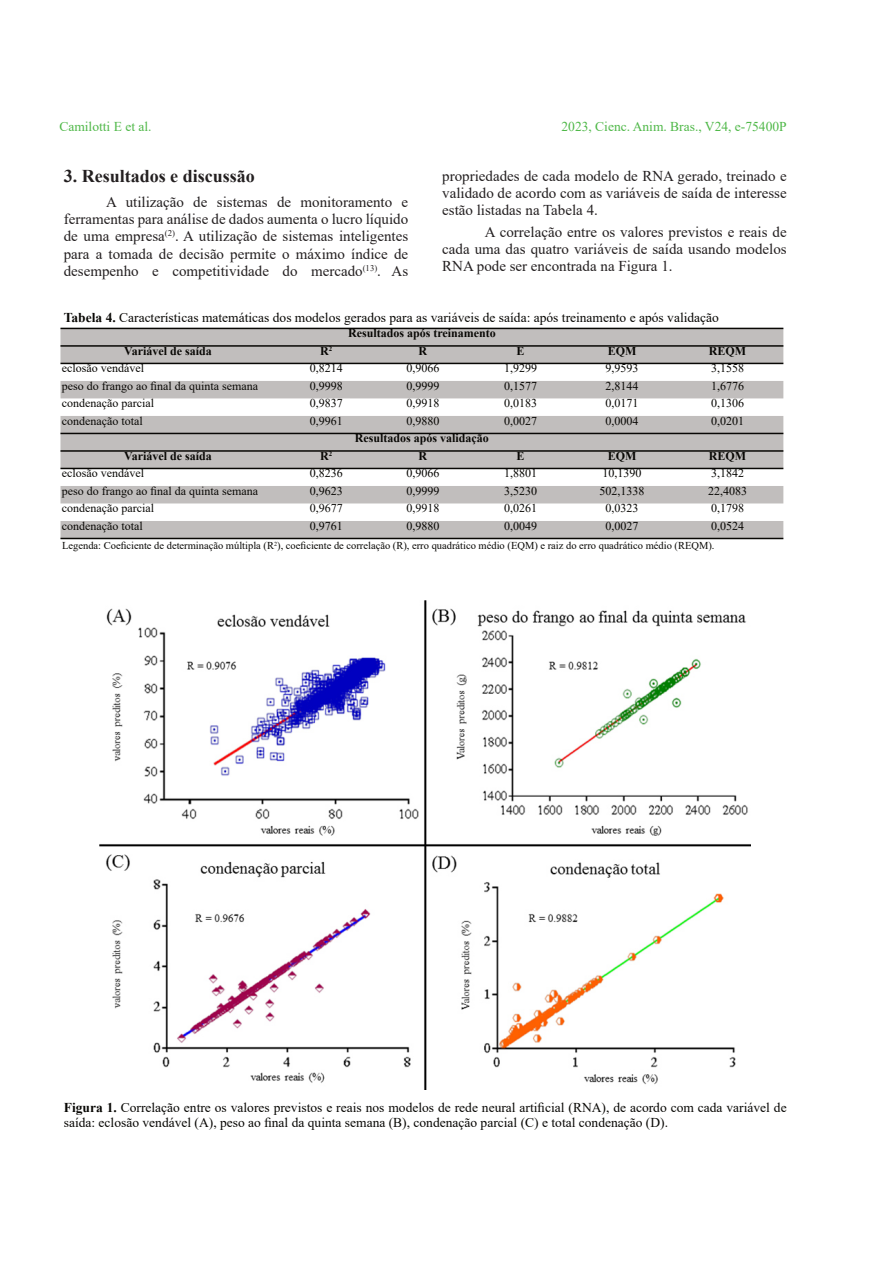
<style>
.page{position:relative;width:893px;height:1263px;background:#fff}
.page>*{position:absolute;margin:0;border:0;box-sizing:border-box;transform-origin:0 0}
.t1{font:700 18px "Times New Roman";color:#231f20}
.t2{font:15px/17.2px "Times New Roman";color:#231f20;text-align:justify}
.t3{font:13.5px/14.9px "Times New Roman";color:#080704}
.t4{font:13.5px "Times New Roman";color:#4fb848}
.t5{font:12px "Times New Roman";color:#080704}
.t6{font:700 12px "Times New Roman";color:#080704}
.t7{font:10.5px "Times New Roman";color:#080704}
.s1{font-weight:700}
</style>
<div class="page">
<svg style="left:60px;top:329px;width:723px;height:209px;fill:#c1bebd"></svg>
<hr style="left:60px;top:328px;width:723px;height:1px;background:#080704">
<hr style="left:60px;top:345px;width:723px;height:2px;background:#080704">
<hr style="left:60px;top:363px;width:723px;height:1px;background:#080704">
<hr style="left:60px;top:433px;width:723px;height:1px;background:#080704">
<hr style="left:60px;top:450px;width:723px;height:2px;background:#080704">
<hr style="left:60px;top:468px;width:723px;height:1px;background:#080704">
<hr style="left:60px;top:538px;width:723px;height:1px;background:#080704">
<img style="left:100px;top:601px;width:650px;height:488px">
<p class="t4" style="left:59px;top:122px;width:94px">Camilotti E et al.</p>
<p class="t4" style="left:561px;top:122px;width:227px">2023, Cienc. Anim. Bras., V24, e-75400P</p>
<p class="t1" style="left:64px;top:170px;width:193px">3. Resultados e discussão</p>
<p class="t2" style="left:64px;top:195px;width:346px;text-indent:43px">A utilização de sistemas de monitoramento e ferramentas para análise de dados aumenta o lucro líquido de uma empresa<sup>(2)</sup>. A utilização de sistemas inteligentes para a tomada de decisão permite o máximo índice de desempenho e competitividade do mercado<sup>(13)</sup>. As</p>
<p class="t2" style="left:442px;top:168px;width:346px">propriedades de cada modelo de RNA gerado, treinado e validado de acordo com as variáveis de saída de interesse estão listadas na Tabela 4.</p>
<p class="t2" style="left:442px;top:225px;width:346px;text-indent:43px">A correlação entre os valores previstos e reais de cada uma das quatro variáveis de saída usando modelos RNA pode ser encontrada na Figura 1.</p>
<p class="t3" style="left:64px;top:312px;width:657px"><span class="s1">Tabela 4.</span> Características matemáticas dos modelos gerados para as variáveis de saída: após treinamento e após validação</p>
<p class="t6" style="left:348px;top:329px;width:149px">Resultados após treinamento</p>
<p class="t6" style="left:124px;top:347px;width:89px">Variável de saída</p>
<p class="t6" style="left:320px;top:347px;width:14px">R<sup>2</sup></p>
<p class="t6" style="left:419px;top:347px;width:10px">R</p>
<p class="t6" style="left:516px;top:347px;width:10px">E</p>
<p class="t6" style="left:608px;top:347px;width:30px">EQM</p>
<p class="t6" style="left:709px;top:347px;width:39px">REQM</p>
<p class="t5" style="left:62px;top:364px;width:84px">eclosão vendável</p>
<p class="t5" style="left:310px;top:364px;width:34px">0,8214</p>
<p class="t5" style="left:406px;top:364px;width:34px">0,9066</p>
<p class="t5" style="left:504px;top:364px;width:34px">1,9299</p>
<p class="t5" style="left:606px;top:364px;width:34px">9,9593</p>
<p class="t5" style="left:711px;top:364px;width:34px">3,1558</p>
<p class="t5" style="left:62px;top:382px;width:198px">peso do frango ao final da quinta semana</p>
<p class="t5" style="left:310px;top:382px;width:34px">0,9998</p>
<p class="t5" style="left:406px;top:382px;width:34px">0,9999</p>
<p class="t5" style="left:504px;top:382px;width:34px">0,1577</p>
<p class="t5" style="left:606px;top:382px;width:34px">2,8144</p>
<p class="t5" style="left:711px;top:382px;width:34px">1,6776</p>
<p class="t5" style="left:62px;top:399px;width:94px">condenação parcial</p>
<p class="t5" style="left:310px;top:399px;width:34px">0,9837</p>
<p class="t5" style="left:406px;top:399px;width:34px">0,9918</p>
<p class="t5" style="left:504px;top:399px;width:34px">0,0183</p>
<p class="t5" style="left:606px;top:399px;width:34px">0,0171</p>
<p class="t5" style="left:711px;top:399px;width:34px">0,1306</p>
<p class="t5" style="left:62px;top:417px;width:82px">condenação total</p>
<p class="t5" style="left:310px;top:417px;width:34px">0,9961</p>
<p class="t5" style="left:406px;top:417px;width:34px">0,9880</p>
<p class="t5" style="left:504px;top:417px;width:34px">0,0027</p>
<p class="t5" style="left:606px;top:417px;width:34px">0,0004</p>
<p class="t5" style="left:711px;top:417px;width:34px">0,0201</p>
<p class="t6" style="left:355px;top:434px;width:136px">Resultados após validação</p>
<p class="t6" style="left:124px;top:452px;width:89px">Variável de saída</p>
<p class="t6" style="left:320px;top:452px;width:14px">R<sup>2</sup></p>
<p class="t6" style="left:419px;top:452px;width:10px">R</p>
<p class="t6" style="left:516px;top:452px;width:10px">E</p>
<p class="t6" style="left:608px;top:452px;width:30px">EQM</p>
<p class="t6" style="left:709px;top:452px;width:39px">REQM</p>
<p class="t5" style="left:62px;top:469px;width:84px">eclosão vendável</p>
<p class="t5" style="left:310px;top:469px;width:34px">0,8236</p>
<p class="t5" style="left:406px;top:469px;width:34px">0,9066</p>
<p class="t5" style="left:504px;top:469px;width:34px">1,8801</p>
<p class="t5" style="left:603px;top:469px;width:40px">10,1390</p>
<p class="t5" style="left:711px;top:469px;width:34px">3,1842</p>
<p class="t5" style="left:62px;top:487px;width:198px">peso do frango ao final da quinta semana</p>
<p class="t5" style="left:310px;top:487px;width:34px">0,9623</p>
<p class="t5" style="left:406px;top:487px;width:34px">0,9999</p>
<p class="t5" style="left:504px;top:487px;width:34px">3,5230</p>
<p class="t5" style="left:600px;top:487px;width:46px">502,1338</p>
<p class="t5" style="left:708px;top:487px;width:40px">22,4083</p>
<p class="t5" style="left:62px;top:504px;width:94px">condenação parcial</p>
<p class="t5" style="left:310px;top:504px;width:34px">0,9677</p>
<p class="t5" style="left:406px;top:504px;width:34px">0,9918</p>
<p class="t5" style="left:504px;top:504px;width:34px">0,0261</p>
<p class="t5" style="left:606px;top:504px;width:34px">0,0323</p>
<p class="t5" style="left:711px;top:504px;width:34px">0,1798</p>
<p class="t5" style="left:62px;top:522px;width:82px">condenação total</p>
<p class="t5" style="left:310px;top:522px;width:34px">0,9761</p>
<p class="t5" style="left:406px;top:522px;width:34px">0,9880</p>
<p class="t5" style="left:504px;top:522px;width:34px">0,0049</p>
<p class="t5" style="left:606px;top:522px;width:34px">0,0027</p>
<p class="t5" style="left:711px;top:522px;width:34px">0,0524</p>
<p class="t7" style="left:62px;top:542px;width:654px">Legenda: Coeficiente de determinação múltipla (R<sup>2</sup>), coeficiente de correlação (R), erro quadrático médio (EQM) e raiz do erro quadrático médio (REQM).</p>
<p class="t3" style="left:64px;top:1101px;width:724px"><span class="s1">Figura 1.</span> Correlação entre os valores previstos e reais nos modelos de rede neural artificial (RNA), de acordo com cada variável de saída: eclosão vendável (A), peso ao final da quinta semana (B), condenação parcial (C) e total condenação (D).</p>
</div>
